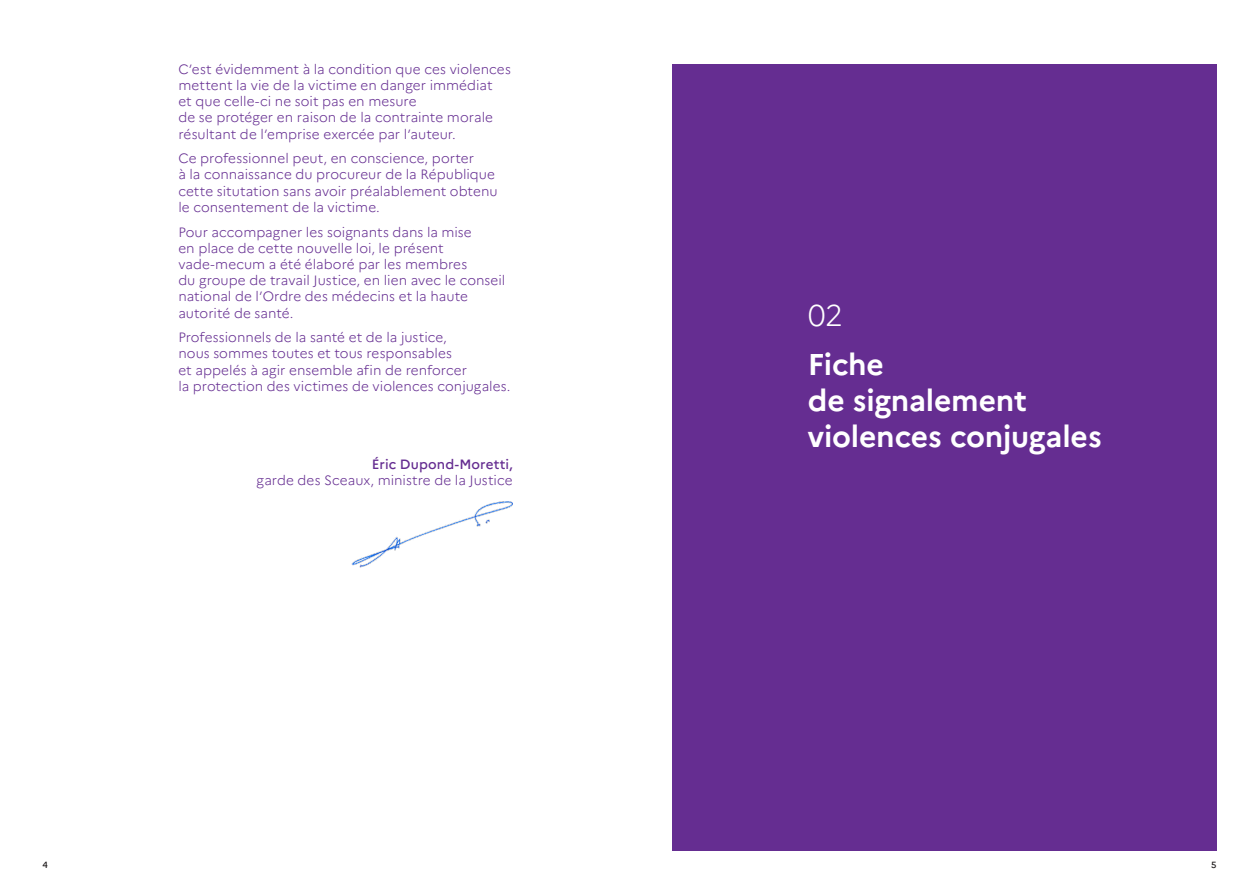
<style>
.page{position:relative;width:1259px;height:893px;background:#fff}
.page>*{position:absolute;margin:0;border:0;box-sizing:border-box;transform-origin:0 0}
.Titre_niveau_1{font:700 30px/36px "Marianne";letter-spacing:-.005em;color:#fff}
.Titre_niveau_1-2{font:300 30px "Marianne";color:#fff}
.Titre_niveau_1-3{font:300 13.5px/16.2px "Marianne";letter-spacing:.005em;color:#652d91}
.t1{font:500 9px "Marianne";color:#231f20}
.s1{font-weight:500}
</style>
<div class="page">
<div style="left:672px;top:64px;width:544px;height:786px;background:#652d91"></div>
<img style="left:351px;top:502px;width:162px;height:66px">
<p class="Titre_niveau_1-3" style="left:178px;top:61px;width:334px">C’est évidemment à la condition que ces violences mettent la vie de la victime en danger immédiat<br>et que celle-ci ne soit pas en mesure<br>de se protéger en raison de la contrainte morale résultant de l’emprise exercée par l’auteur.</p>
<p class="Titre_niveau_1-3" style="left:178px;top:150px;width:321px">Ce professionnel peut, en conscience, porter<br>à la connaissance du procureur de la République cette situtation sans avoir préalablement obtenu le consentement de la victime.</p>
<p class="Titre_niveau_1-3" style="left:178px;top:224px;width:328px">Pour accompagner les soignants dans la mise<br>en place de cette nouvelle loi, le présent vade-mecum a été élaboré par les membres<br>du groupe de travail Justice, en lien avec le conseil national de l’Ordre des médecins et la haute autorité de santé.</p>
<p class="Titre_niveau_1-3" style="left:178px;top:329px;width:334px">Professionnels de la santé et de la justice,<br>nous sommes toutes et tous responsables<br>et appelés à agir ensemble afin de renforcer<br>la protection des victimes de violences conjugales.</p>
<p class="Titre_niveau_1-3" style="left:257px;top:456px;width:257px;text-align:right"><span class="s1">Éric Dupond-Moretti,<br></span>garde des Sceaux, ministre de la Justice</p>
<p class="Titre_niveau_1-2" style="left:808px;top:297px;width:37px">02</p>
<p class="Titre_niveau_1" style="left:808px;top:346px;width:295px">Fiche<br>de signalement violences conjugales</p>
<p class="t1" style="left:43px;top:859px;width:7px">4</p>
<p class="t1" style="left:1211px;top:859px;width:7px">5</p>
</div>
